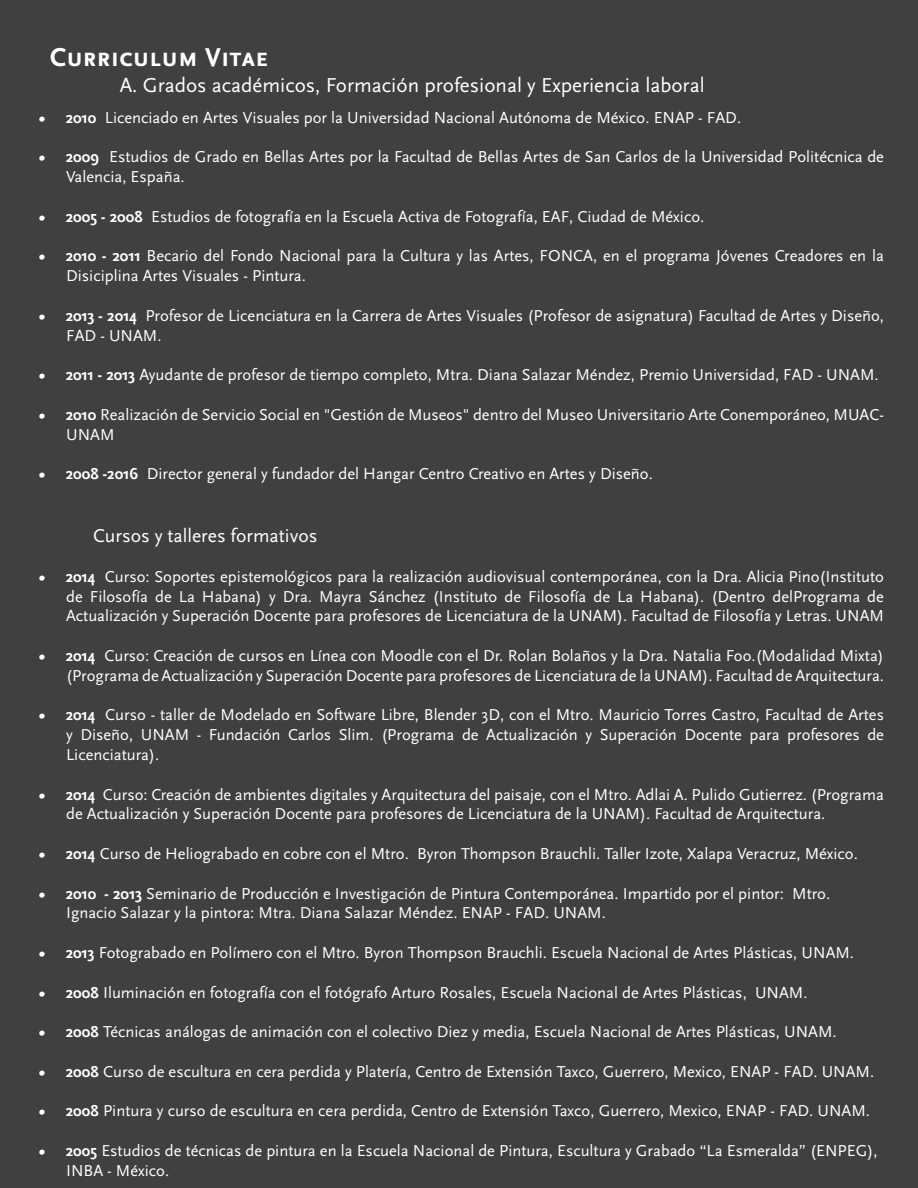
<style>
.page{position:relative;width:918px;height:1188px;background:#404040}
.page>*{position:absolute;margin:0;border:0;box-sizing:border-box;transform-origin:0 0}
.t1{font:700 27px "Scala Sans Caps";color:#fff}
.t2{font:21px "Scala Sans";color:#fff}
.t3{font:19.5px "Scala Sans";color:#fff}
.t4{font:16.5px/19.8px "Scala Sans";color:#fff}
.s1{font-weight:700;font-style:italic}
</style>
<div class="page">
<h1 class="t1" style="left:50px;top:43px;width:220px">Curriculum Vitae</h1>
<p class="t2" style="left:120px;top:74px;width:586px">A. Grados académicos, Formación profesional y Experiencia laboral</p>
<p class="t4" style="left:39px;top:108px;width:704px"><span class="s1">• 2010</span> Licenciado en Artes Visuales por la Universidad Nacional Autónoma de México. ENAP - FAD.</p>
<p class="t4" style="left:66px;top:148px;width:819px;text-indent:-27px"><span class="s1">• 2009</span> Estudios de Grado en Bellas Artes por la Facultad de Bellas Artes de San Carlos de la Universidad Politécnica de<br>Valencia, España.</p>
<p class="t4" style="left:39px;top:207px;width:667px"><span class="s1">• 2005 - 2008</span> Estudios de fotografía en la Escuela Activa de Fotografía, EAF, Ciudad de México.</p>
<p class="t4" style="left:66px;top:247px;width:819px;text-indent:-27px"><span class="s1">• 2010 - 2011</span> Becario del Fondo Nacional para la Cultura y las Artes, FONCA, en el programa Jóvenes Creadores en la<br>Disiciplina Artes Visuales - Pintura.</p>
<p class="t4" style="left:66px;top:306px;width:819px;text-indent:-27px"><span class="s1">• 2013 - 2014</span> Profesor de Licenciatura en la Carrera de Artes Visuales (Profesor de asignatura) Facultad de Artes y Diseño,<br>FAD - UNAM.</p>
<p class="t4" style="left:39px;top:365px;width:841px"><span class="s1">• 2011 - 2013</span> Ayudante de profesor de tiempo completo, Mtra. Diana Salazar Méndez, Premio Universidad, FAD - UNAM.</p>
<p class="t4" style="left:66px;top:405px;width:819px;text-indent:-27px"><span class="s1">• 2010</span> Realización de Servicio Social en "Gestión de Museos" dentro del Museo Universitario Arte Conemporáneo, MUAC-<br>UNAM</p>
<p class="t4" style="left:39px;top:464px;width:615px"><span class="s1">• 2008 -2016</span> Director general y fundador del Hangar Centro Creativo en Artes y Diseño.</p>
<p class="t3" style="left:93px;top:525px;width:226px">Cursos y talleres formativos</p>
<p class="t4" style="left:66px;top:567px;width:819px;text-align:justify;text-indent:-27px"><span class="s1">• 2014</span> Curso: Soportes epistemológicos para la realización audiovisual contemporánea, con la Dra. Alicia Pino(Instituto de Filosofía de La Habana) y Dra. Mayra Sánchez (Instituto de Filosofía de La Habana). (Dentro delPrograma de Actualización y Superación Docente para profesores de Licenciatura de la UNAM). Facultad de Filosofía y Letras. UNAM</p>
<p class="t4" style="left:39px;top:646px;width:846px;text-align:right"><span class="s1">• 2014</span> Curso: Creación de cursos en Línea con Moodle con el Dr. Rolan Bolaños y la Dra. Natalia Foo.(Modalidad Mixta) (Programa de Actualización y Superación Docente para profesores de Licenciatura de la UNAM). Facultad de Arquitectura.</p>
<p class="t4" style="left:66px;top:706px;width:819px;text-align:justify;text-indent:-27px"><span class="s1">• 2014</span> Curso - taller de Modelado en Software Libre, Blender 3D, con el Mtro. Mauricio Torres Castro, Facultad de Artes y Diseño, UNAM - Fundación Carlos Slim. (Programa de Actualización y Superación Docente para profesores de Licenciatura).</p>
<p class="t4" style="left:66px;top:785px;width:819px;text-indent:-27px"><span class="s1">• 2014</span> Curso: Creación de ambientes digitales y Arquitectura del paisaje, con el Mtro. Adlai A. Pulido Gutierrez. (Programa de Actualización y Superación Docente para profesores de Licenciatura de la UNAM). Facultad de Arquitectura.</p>
<p class="t4" style="left:39px;top:844px;width:820px"><span class="s1">• 2014</span> Curso de Heliograbado en cobre con el Mtro. Byron Thompson Brauchli. Taller Izote, Xalapa Veracruz, México.</p>
<p class="t4" style="left:66px;top:884px;width:766px;text-indent:-27px"><span class="s1">• 2010 - 2013</span> Seminario de Producción e Investigación de Pintura Contemporánea. Impartido por el pintor: Mtro.<br>Ignacio Salazar y la pintora: Mtra. Diana Salazar Méndez. ENAP - FAD. UNAM.</p>
<p class="t4" style="left:39px;top:943px;width:817px"><span class="s1">• 2013</span> Fotograbado en Polímero con el Mtro. Byron Thompson Brauchli. Escuela Nacional de Artes Plásticas, UNAM.</p>
<p class="t4" style="left:39px;top:983px;width:770px"><span class="s1">• 2008</span> Iluminación en fotografía con el fotógrafo Arturo Rosales, Escuela Nacional de Artes Plásticas, UNAM.</p>
<p class="t4" style="left:39px;top:1022px;width:799px"><span class="s1">• 2008</span> Técnicas análogas de animación con el colectivo Diez y media, Escuela Nacional de Artes Plásticas, UNAM.</p>
<p class="t4" style="left:39px;top:1062px;width:837px"><span class="s1">• 2008</span> Curso de escultura en cera perdida y Platería, Centro de Extensión Taxco, Guerrero, Mexico, ENAP - FAD. UNAM.</p>
<p class="t4" style="left:39px;top:1102px;width:832px"><span class="s1">• 2008</span> Pintura y curso de escultura en cera perdida, Centro de Extensión Taxco, Guerrero, Mexico, ENAP - FAD. UNAM.</p>
<p class="t4" style="left:66px;top:1141px;width:813px;text-indent:-27px"><span class="s1">• 2005</span> Estudios de técnicas de pintura en la Escuela Nacional de Pintura, Escultura y Grabado “La Esmeralda” (ENPEG),<br>INBA - México.</p>
</div>
